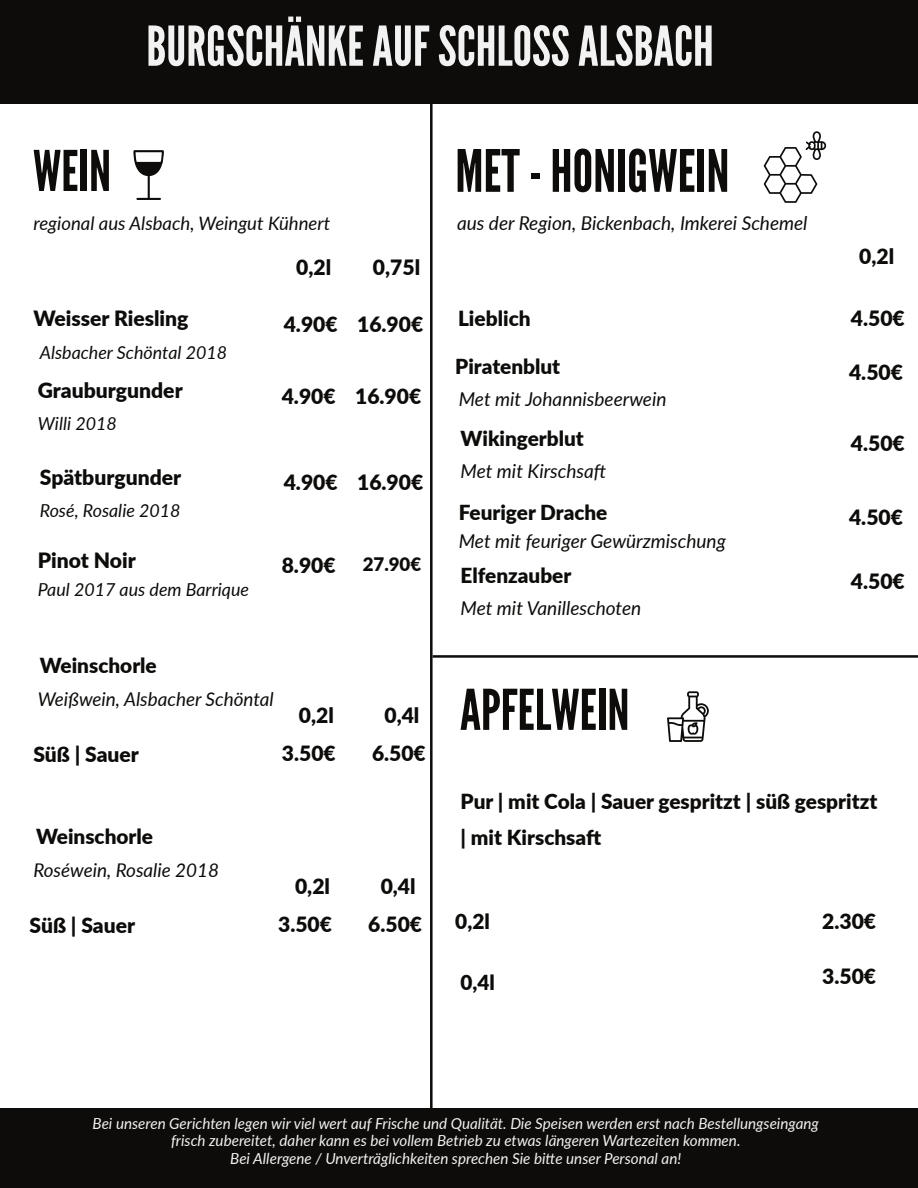
<style>
.page{position:relative;width:918px;height:1188px;background:#fff}
.page>*{position:absolute;margin:0;border:0;box-sizing:border-box;transform-origin:0 0}
.t1{font:58.2px "League Gothic";color:#0d0c0a}
.t2{font:55.95px "League Gothic";color:#0d0c0a}
.t3{font:54.75px "League Gothic";color:#f2f2f2}
.t4{font:900 21px "Lato";color:#0d0c0a}
.t5{font:900 20.85px "Lato";color:#0d0c0a}
.t6{font:900 20.7px/36.8px "Lato";color:#0d0c0a}
.t7{font:italic 19.05px "Lato";color:#0d0c0a}
.t8{font:italic 18.9px "Lato";color:#0d0c0a}
.t9{font:italic 18.6px "Lato";color:#0d0c0a}
.t10{font:900 18.6px "Lato";color:#0d0c0a}
.t11{font:italic 17.85px "Lato";color:#0d0c0a}
.t12{font:italic 15.15px/17.5px "Lato";color:#f2f2f2;text-align:center}
</style>
<div class="page">
<svg style="left:133px;top:150px;width:31px;height:50px"></svg>
<svg style="left:763px;top:131px;width:63px;height:72px"></svg>
<svg style="left:667px;top:691px;width:42px;height:51px"></svg>
<div style="left:0;top:0;width:918px;height:104px;background:#0d0c0a"></div>
<div style="left:0;top:1108px;width:918px;height:80px;background:#0d0c0a"></div>
<hr style="left:430px;top:102px;width:2px;height:1021px;background:#0d0c0a">
<hr style="left:432px;top:655px;width:486px;height:3px;background:#0d0c0a">
<h3 class="t3" style="left:146px;top:14px;width:569px">BURGSCHÄNKE AUF SCHLOSS ALSBACH</h3>
<h2 class="t2" style="left:33px;top:138px;width:80px">WEIN</h2>
<h1 class="t1" style="left:455px;top:136px;width:276px">MET - HONIGWEIN</h1>
<p class="t9" style="left:33px;top:210px;width:298px">regional aus Alsbach, Weingut Kühnert</p>
<p class="t7" style="left:457px;top:210px;width:352px">aus der Region, Bickenbach, Imkerei Schemel</p>
<h3 class="t4" style="left:296px;top:251px;width:36px">0,2l</h3>
<h3 class="t4" style="left:373px;top:251px;width:49px">0,75l</h3>
<h3 class="t4" style="left:33px;top:303px;width:157px">Weisser Riesling</h3>
<h3 class="t4" style="left:284px;top:308px;width:141px">4.90€ 16.90€</h3>
<p class="t11" style="left:40px;top:339px;width:189px">Alsbacher Schöntal 2018</p>
<h3 class="t4" style="left:38px;top:375px;width:146px">Grauburgunder</h3>
<h3 class="t4" style="left:282px;top:380px;width:141px">4.90€ 16.90€</h3>
<p class="t11" style="left:38px;top:411px;width:80px">Willi 2018</p>
<h3 class="t4" style="left:40px;top:461px;width:143px">Spätburgunder</h3>
<h3 class="t4" style="left:284px;top:467px;width:141px">4.90€ 16.90€</h3>
<p class="t11" style="left:40px;top:498px;width:142px">Rosé, Rosalie 2018</p>
<h3 class="t4" style="left:38px;top:544px;width:99px">Pinot Noir</h3>
<h3 class="t4" style="left:282px;top:550px;width:55px">8.90€</h3>
<p class="t10" style="left:363px;top:550px;width:60px">27.90€</p>
<p class="t11" style="left:38px;top:577px;width:213px">Paul 2017 aus dem Barrique</p>
<h3 class="t6" style="left:40px;top:646px;width:118px">Weinschorle</h3>
<p class="t8" style="left:38px;top:686px;width:237px">Weißwein, Alsbacher Schöntal</p>
<h3 class="t4" style="left:299px;top:700px;width:36px">0,2l</h3>
<h3 class="t4" style="left:384px;top:700px;width:36px">0,4l</h3>
<h3 class="t4" style="left:33px;top:739px;width:107px">Süß | Sauer</h3>
<h3 class="t4" style="left:282px;top:738px;width:55px">3.50€</h3>
<h3 class="t4" style="left:372px;top:738px;width:55px">6.50€</h3>
<h3 class="t5" style="left:458px;top:303px;width:74px">Lieblich</h3>
<h3 class="t6" style="left:455px;top:347px;width:106px">Piratenblut</h3>
<p class="t7" style="left:459px;top:386px;width:209px">Met mit Johannisbeerwein</p>
<h3 class="t6" style="left:460px;top:419px;width:125px">Wikingerblut</h3>
<p class="t7" style="left:460px;top:457px;width:147px">Met mit Kirschsaft</p>
<h3 class="t6" style="left:459px;top:493px;width:150px">Feuriger Drache</h3>
<p class="t7" style="left:459px;top:528px;width:269px">Met mit feuriger Gewürzmischung</p>
<h3 class="t6" style="left:460px;top:556px;width:112px">Elfenzauber</h3>
<p class="t7" style="left:460px;top:595px;width:182px">Met mit Vanilleschoten</p>
<h2 class="t2" style="left:460px;top:677px;width:171px">APFELWEIN</h2>
<h3 class="t4" style="left:859px;top:241px;width:36px">0,2l</h3>
<h3 class="t4" style="left:851px;top:303px;width:55px">4.50€</h3>
<h3 class="t4" style="left:849px;top:356px;width:55px">4.50€</h3>
<h3 class="t4" style="left:851px;top:428px;width:55px">4.50€</h3>
<h3 class="t4" style="left:849px;top:502px;width:55px">4.50€</h3>
<h3 class="t4" style="left:851px;top:565px;width:55px">4.50€</h3>
<h3 class="t6" style="left:36px;top:817px;width:118px">Weinschorle</h3>
<p class="t8" style="left:33px;top:856px;width:187px">Roséwein, Rosalie 2018</p>
<h3 class="t4" style="left:295px;top:870px;width:36px">0,2l</h3>
<h3 class="t4" style="left:381px;top:870px;width:36px">0,4l</h3>
<h3 class="t4" style="left:30px;top:909px;width:107px">Süß | Sauer</h3>
<h3 class="t4" style="left:278px;top:908px;width:55px">3.50€</h3>
<h3 class="t4" style="left:368px;top:908px;width:55px">6.50€</h3>
<h3 class="t6" style="left:460px;top:782px;width:418px">Pur | mit Cola | Sauer gespritzt | süß gespritzt | mit Kirschsaft</h3>
<h3 class="t5" style="left:455px;top:906px;width:36px">0,2l</h3>
<h3 class="t6" style="left:460px;top:964px;width:36px">0,4l</h3>
<h3 class="t4" style="left:822px;top:905px;width:55px">2.30€</h3>
<h3 class="t4" style="left:822px;top:960px;width:55px">3.50€</h3>
<p class="t12" style="left:93px;top:1114px;width:728px">Bei unseren Gerichten legen wir viel wert auf Frische und Qualität. Die Speisen werden erst nach Bestellungseingang frisch zubereitet, daher kann es bei vollem Betrieb zu etwas längeren Wartezeiten kommen.<br>Bei Allergene / Unverträglichkeiten sprechen Sie bitte unser Personal an!</p>
</div>
